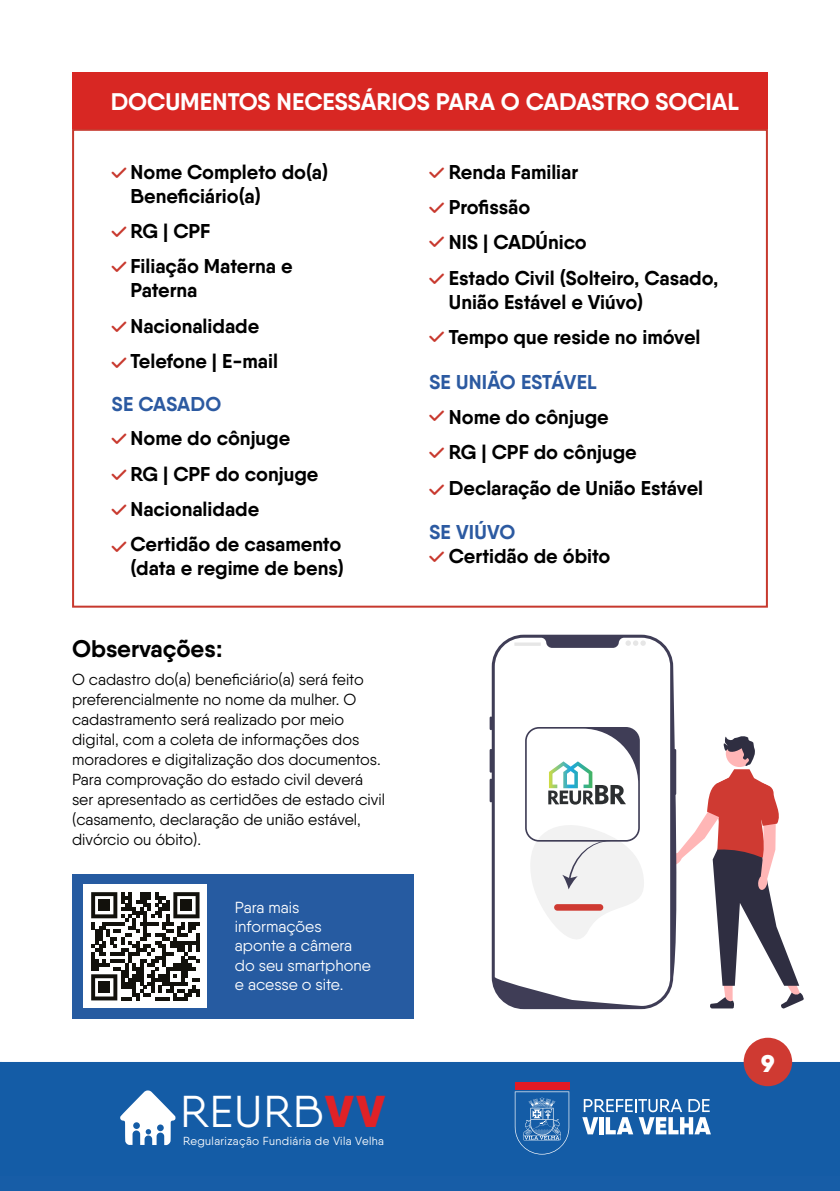
<style>
.page{position:relative;width:840px;height:1191px;background:#fff}
.page>*{position:absolute;margin:0;border:0;box-sizing:border-box;transform-origin:0 0}
.t1{font:44.6px "Qanelas";letter-spacing:.03em;color:#fff}
.t2{font:700 24px "Qanelas";color:#fff}
.t3{font:700 24px "Qanelas";color:#000}
.t4{font:900 24px "Qanelas";color:#fff}
.t5{font:700 20px/35.4px "Qanelas";color:#000}
.t6{font:700 20px "Qanelas";letter-spacing:.01em;color:#2c5aa1}
.t7{font:16px/20px "Qanelas";color:#000}
.t8{font:16px/19.2px "Qanelas";color:#fff}
.t9{font:11.6px "Qanelas";letter-spacing:.03em;color:#fff}
.s1{font-weight:900;color:#e02227}
</style>
<div class="page">
<div style="left:72px;top:874px;width:341px;height:144px;background:#265ba1"></div>
<div style="left:72px;top:129px;width:695px;height:478px;border:2px solid #c7392e"></div>
<div style="left:72px;top:72px;width:695px;height:57px;background:#d82723"></div>
<div style="left:0;top:1175px;width:839px;height:16px;background:#175da7"></div>
<div style="left:0;top:1062px;width:839px;height:113px;background:#145ca6"></div>
<svg style="left:514px;top:1091px;width:55px;height:63px"></svg>
<div style="left:514px;top:1082px;width:55px;height:7px;background:#e21a24"></div>
<svg style="left:582px;top:1099px;width:128px;height:35px"></svg>
<svg style="left:120px;top:1090px;width:55px;height:55px"></svg>
<div style="left:743px;top:1037px;width:48px;height:49px;background:#cf3a32;border-radius:50%"></div>
<svg style="left:678px;top:736px;width:125px;height:272px"></svg>
<svg style="left:491px;top:634px;width:187px;height:375px"></svg>
<hr style="left:673px;top:749px;width:2px;height:46px;background:#3f3d56">
<svg style="left:494px;top:638px;width:175px;height:368px"></svg>
<hr style="left:489px;top:716px;width:3px;height:14px;background:#3f3d56">
<hr style="left:489px;top:749px;width:3px;height:23px;background:#3f3d56">
<hr style="left:489px;top:778px;width:3px;height:24px;background:#3f3d56">
<hr style="left:514px;top:642px;width:26px;height:4px;background:#e6e6e6">
<svg style="left:625px;top:640px;width:20px;height:6px"></svg>
<svg style="left:521px;top:727px;width:122px;height:231px"></svg>
<div style="left:84px;top:884px;width:123px;height:124px;background:#fff"></div>
<svg style="left:91px;top:892px;width:108px;height:108px"></svg>
<div style="left:99px;top:899px;width:11px;height:11px;background:#12110c"></div>
<div style="left:181px;top:899px;width:11px;height:11px;background:#12110c"></div>
<div style="left:99px;top:981px;width:11px;height:12px;background:#12110c"></div>
<p class="t2" style="left:111px;top:87px;width:629px">DOCUMENTOS NECESSÁRIOS PARA O CADASTRO SOCIAL</p>
<p class="t5" style="left:130px;top:160px;width:199px;line-height:24px">Nome Completo do(a)<br>Beneficiário(a)</p>
<p class="t5" style="left:130px;top:213px;width:163px">RG | CPF<br>Filiação Materna e</p>
<p class="t5" style="left:130px;top:272px;width:149px">Paterna<br>Nacionalidade<br>Telefone | E-mail</p>
<p class="t6" style="left:112px;top:391px;width:111px">SE CASADO</p>
<p class="t5" style="left:130px;top:420px;width:212px">Nome do cônjuge<br>RG | CPF do conjuge<br>Nacionalidade<br>Certidão de casamento</p>
<p class="t5" style="left:130px;top:550px;width:215px">(data e regime de bens)</p>
<p class="t3" style="left:72px;top:633px;width:152px">Observações:</p>
<p class="t7" style="left:72px;top:669px;width:314px">O cadastro do(a) beneficiário(a) será feito preferencialmente no nome da mulher. O cadastramento será realizado por meio digital, com a coleta de informações dos moradores e digitalização dos documentos.<br>Para comprovação do estado civil deverá ser apresentado as certidões de estado civil (casamento, declaração de união estável, divórcio ou óbito).</p>
<p class="t8" style="left:235px;top:897px;width:137px">Para mais informações aponte a câmera do seu smartphone e acesse o site.</p>
<p class="t5" style="left:448px;top:154px;width:271px">Renda Familiar<br>Profissão<br>NIS | CADÚnico<br>Estado Civil (Solteiro, Casado,</p>
<p class="t5" style="left:448px;top:284px;width:253px">União Estável e Viúvo)<br>Tempo que reside no imóvel</p>
<p class="t6" style="left:429px;top:370px;width:169px">SE UNIÃO ESTÁVEL</p>
<p class="t5" style="left:448px;top:399px;width:255px">Nome do cônjuge<br>RG | CPF do cônjuge<br>Declaração de União Estável</p>
<p class="t6" style="left:429px;top:519px;width:87px">SE VIÚVO</p>
<p class="t5" style="left:448px;top:538px;width:163px">Certidão de óbito</p>
<h1 class="t1" style="left:180px;top:1084px;width:206px">REURB<span class="s1">VV</span></h1>
<p class="t9" style="left:183px;top:1133px;width:202px">Regularização Fundiária de Vila Velha</p>
<p class="t4" style="left:760px;top:1047px;width:15px">9</p>
</div>
